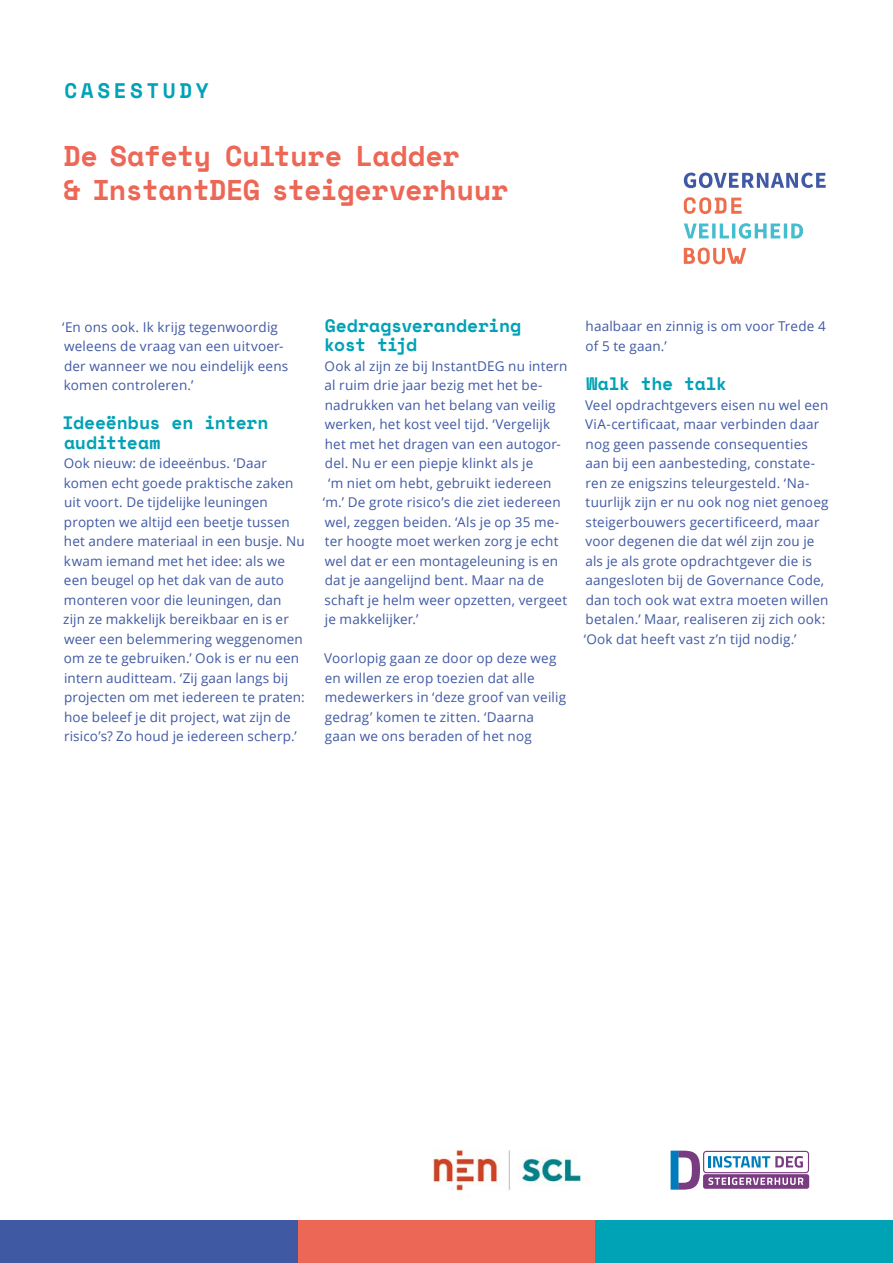
<style>
.page{position:relative;width:893px;height:1263px;background:#fff}
.page>*{position:absolute;margin:0;border:0;box-sizing:border-box;transform-origin:0 0}
.t1{font:700 28.5px/34.2px "Space Mono";letter-spacing:-.02em;color:#ec6756}
.t2{font:700 21px "Space Mono";letter-spacing:.17em;color:#00a2b6}
.t3{font:700 18px/19.5px "Space Mono";letter-spacing:-.01em;color:#00a2b6}
.t4{font:13.5px/19.5px "Open Sans";letter-spacing:.015em;color:#4059a3}
</style>
<div class="page">
<div style="left:0;top:1220px;width:298px;height:43px;background:#4059a3"></div>
<div style="left:298px;top:1220px;width:297px;height:43px;background:#ec6756"></div>
<div style="left:595px;top:1220px;width:298px;height:43px;background:#00a2b6"></div>
<svg style="left:684px;top:197px;width:58px;height:17px"></svg>
<svg style="left:684px;top:223px;width:119px;height:16px"></svg>
<svg style="left:684px;top:173px;width:142px;height:15px"></svg>
<svg style="left:684px;top:248px;width:62px;height:16px"></svg>
<div style="left:703px;top:1151px;width:106px;height:22px;border:1px solid #7a3c80;border-radius:3px"></div>
<svg style="left:708px;top:1156px;width:95px;height:12px"></svg>
<div style="left:703px;top:1174px;width:106px;height:15px;background:#7a3c80;border-radius:2px"></div>
<svg style="left:708px;top:1177px;width:95px;height:8px"></svg>
<svg style="left:671px;top:1151px;width:29px;height:39px"></svg>
<img style="left:433px;top:1149px;width:149px;height:43px">
<h2 class="t2" style="left:64px;top:74px;width:146px">CASESTUDY</h2>
<h1 class="t1" style="left:63px;top:138px;width:447px">De Safety Culture Ladder<br>&amp; InstantDEG steigerverhuur</h1>
<p class="t4" style="left:62px;top:317px;width:228px">‘En ons ook. Ik krijg tegenwoordig weleens de vraag van een uitvoer&shy;der wanneer we nou eindelijk eens komen controleren.’</p>
<h3 class="t3" style="left:62px;top:412px;width:208px">Ideeënbus en intern auditteam</h3>
<p class="t4" style="left:63px;top:453px;width:243px">Ook nieuw: de ideeënbus. ‘Daar komen echt goede praktische zaken uit voort. De tijdelijke leuningen propten we altijd een beetje tussen het andere materiaal in een busje. Nu kwam iemand met het idee: als we een beugel op het dak van de auto monteren voor die leuningen, dan zijn ze makkelijk bereikbaar en is er weer een belemmering weggenomen om ze te gebruiken.’ Ook is er nu een intern auditteam. ‘Zij gaan langs bij projecten om met iedereen te praten: hoe beleef je dit project, wat zijn de risico’s? Zo houd je iedereen scherp.’</p>
<h3 class="t3" style="left:324px;top:315px;width:199px">Gedragsverandering kost tijd</h3>
<p class="t4" style="left:325px;top:356px;width:244px">Ook al zijn ze bij InstantDEG nu intern</p>
<p class="t4" style="left:325px;top:375px;width:219px">al ruim drie jaar bezig met het be-</p>
<p class="t4" style="left:325px;top:394px;width:232px">nadrukken van het belang van veilig</p>
<p class="t4" style="left:325px;top:414px;width:227px">werken, het kost veel tijd. ‘Vergelijk</p>
<p class="t4" style="left:325px;top:433px;width:238px">het met het dragen van een autogor-</p>
<p class="t4" style="left:325px;top:453px;width:210px">del. Nu er een piepje klinkt als je</p>
<p class="t4" style="left:328px;top:472px;width:225px">‘m niet om hebt, gebruikt iedereen</p>
<p class="t4" style="left:323px;top:492px;width:239px">‘m.’ De grote risico’s die ziet iedereen</p>
<p class="t4" style="left:325px;top:511px;width:236px">wel, zeggen beiden. ‘Als je op 35 me-</p>
<p class="t4" style="left:325px;top:531px;width:235px">ter hoogte moet werken zorg je echt</p>
<p class="t4" style="left:325px;top:550px;width:235px">wel dat er een montageleuning is en</p>
<p class="t4" style="left:325px;top:570px;width:221px">dat je aangelijnd bent. Maar na de</p>
<p class="t4" style="left:325px;top:589px;width:244px">schaft je helm weer opzetten, vergeet</p>
<p class="t4" style="left:325px;top:609px;width:95px">je makkelijker.’</p>
<p class="t4" style="left:324px;top:648px;width:243px">Voorlopig gaan ze door op deze weg en willen ze erop toezien dat alle medewerkers in ‘deze groof van veilig gedrag’ komen te zitten. ‘Daarna gaan we ons beraden of het nog</p>
<p class="t4" style="left:585px;top:316px;width:242px">haalbaar en zinnig is om voor Trede 4 of 5 te gaan.’</p>
<h3 class="t3" style="left:586px;top:373px;width:142px">Walk the talk</h3>
<p class="t4" style="left:584px;top:395px;width:246px">Veel opdrachtgevers eisen nu wel een ViA-certificaat, maar verbinden daar nog geen passende consequenties aan bij een aanbesteding, constate&shy;ren ze enigszins teleurgesteld. ‘Na&shy;tuurlijk zijn er nu ook nog niet genoeg steigerbouwers gecertificeerd, maar voor degenen die dat wél zijn zou je als je als grote opdrachtgever die is aangesloten bij de Governance Code, dan toch ook wat extra moeten willen betalen.’ Maar, realiseren zij zich ook: ‘Ook dat heeft vast z’n tijd nodig.’</p>
</div>
